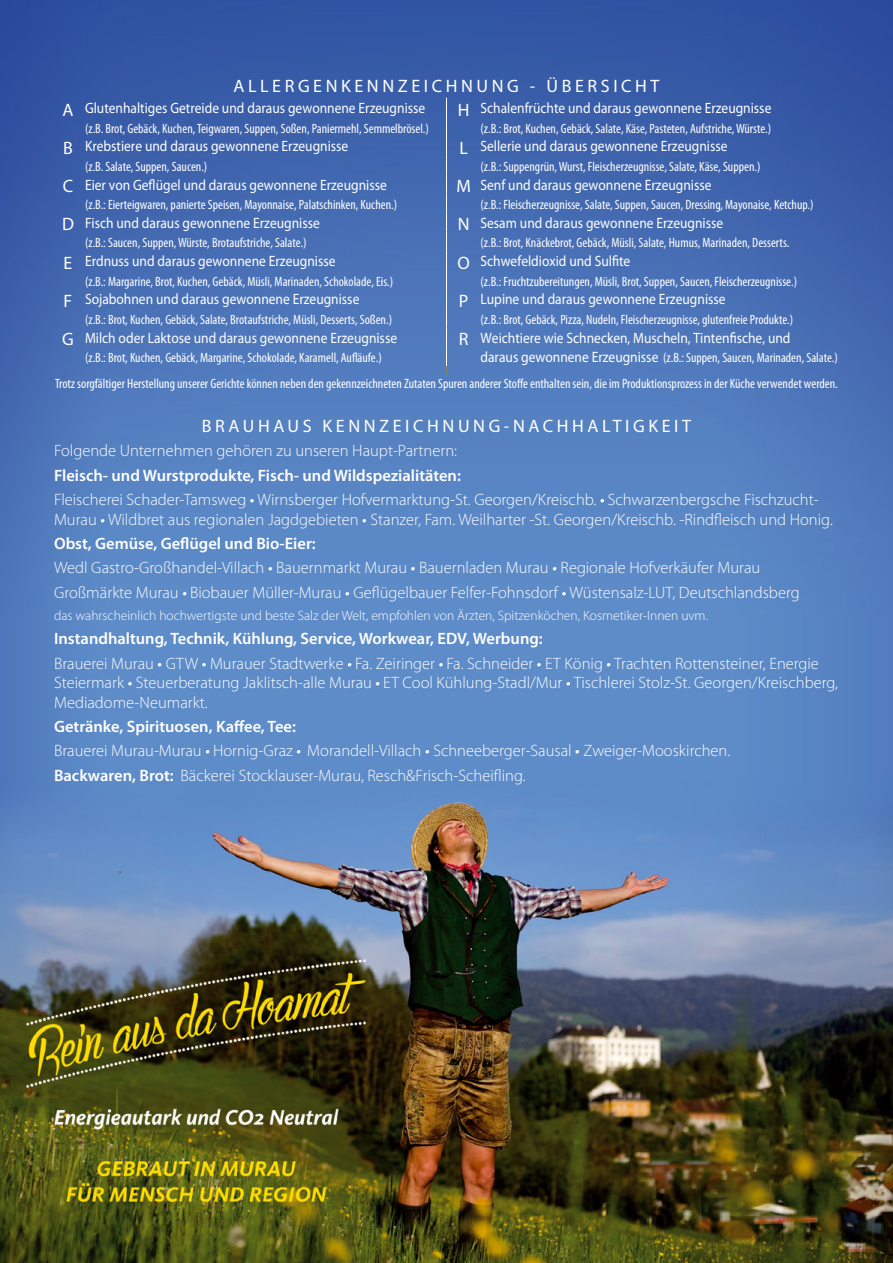
<style>
.page{position:relative;width:893px;height:1263px;background:#fff}
.page>*{position:absolute;margin:0;border:0;box-sizing:border-box;transform-origin:0 0}
.t1{font:18px "Myriad Pro";letter-spacing:.2em;color:#fff}
.t2{font:300 16.5px/19.5px "Myriad Pro";color:#fff}
.t3{font:600 16.5px "Myriad Pro";color:#fff}
.t4{font:15px "Myriad Pro";color:#fff;scale:.9 1}
.t5{font:condensed 13.5px "Myriad Pro";color:#fff}
.t6{font:300 13.5px "Myriad Pro";color:#fff}
.s1{font-stretch:normal;font-size:15px}
.s2{font-weight:900;font-style:italic}
.s3{font-weight:600}
</style>
<div class="page">
<img style="left:0;top:0;width:893px;height:1263px">
<svg style="left:446px;top:98px;width:1px;height:276px"></svg>
<p class="t1" style="left:233px;top:75px;width:428px">ALLERGENKENNZEICHNUNG - ÜBERSICHT</p>
<p class="t1" style="left:63px;top:98px;width:13px">A</p>
<p class="t4" style="left:85px;top:99px;width:380px">Glutenhaltiges Getreide und daraus gewonnene Erzeugnisse</p>
<p class="t1" style="left:458px;top:98px;width:13px">H</p>
<p class="t4" style="left:480px;top:99px;width:325px">Schalenfrüchte und daraus gewonnene Erzeugnisse</p>
<p class="t5" style="left:85px;top:120px;width:345px">(z.B. Brot, Gebäck, Kuchen, Teigwaren, Suppen, Soßen, Paniermehl, Semmelbrösel.)</p>
<p class="t5" style="left:480px;top:120px;width:292px">(z.B.: Brot, Kuchen, Gebäck, Salate, Käse, Pasteten, Aufstriche, Würste.)</p>
<p class="t1" style="left:63px;top:137px;width:11px">B</p>
<p class="t4" style="left:85px;top:137px;width:294px">Krebstiere und daraus gewonnene Erzeugnisse</p>
<p class="t1" style="left:459px;top:137px;width:10px">L</p>
<p class="t4" style="left:480px;top:137px;width:276px">Sellerie und daraus gewonnene Erzeugnisse</p>
<p class="t5" style="left:85px;top:158px;width:124px">(z.B. Salate, Suppen, Saucen.)</p>
<p class="t5" style="left:480px;top:158px;width:281px">(z.B.: Suppengrün, Wurst, Fleischerzeugnisse, Salate, Käse, Suppen.)</p>
<p class="t1" style="left:63px;top:175px;width:12px">C</p>
<p class="t4" style="left:85px;top:175px;width:337px">Eier von Geflügel und daraus gewonnene Erzeugnisse</p>
<p class="t1" style="left:456px;top:175px;width:16px">M</p>
<p class="t4" style="left:480px;top:175px;width:258px">Senf und daraus gewonnene Erzeugnisse</p>
<p class="t5" style="left:85px;top:197px;width:314px">(z.B.: Eierteigwaren, panierte Speisen, Mayonnaise, Palatschinken, Kuchen.)</p>
<p class="t5" style="left:480px;top:197px;width:334px">(z.B.: Fleischerzeugnisse, Salate, Suppen, Saucen, Dressing, Mayonaise, Ketchup.)</p>
<p class="t1" style="left:62px;top:213px;width:13px">D</p>
<p class="t4" style="left:85px;top:214px;width:262px">Fisch und daraus gewonnene Erzeugnisse</p>
<p class="t1" style="left:458px;top:213px;width:13px">N</p>
<p class="t4" style="left:480px;top:214px;width:271px">Sesam und daraus gewonnene Erzeugnisse</p>
<p class="t5" style="left:85px;top:235px;width:223px">(z.B.: Saucen, Suppen, Würste, Brotaufstriche, Salate.)</p>
<p class="t5" style="left:480px;top:235px;width:310px">(z.B.: Brot, Knäckebrot, Gebäck, Müsli, Salate, Humus, Marinaden, Desserts.</p>
<p class="t1" style="left:64px;top:251px;width:10px">E</p>
<p class="t4" style="left:85px;top:252px;width:280px">Erdnuss und daraus gewonnene Erzeugnisse</p>
<p class="t1" style="left:457px;top:251px;width:14px">O</p>
<p class="t4" style="left:480px;top:252px;width:168px">Schwefeldioxid und Sulfite</p>
<p class="t5" style="left:85px;top:273px;width:310px">(z.B.: Margarine, Brot, Kuchen, Gebäck, Müsli, Marinaden, Schokolade, Eis.)</p>
<p class="t5" style="left:480px;top:273px;width:318px">(z.B.: Fruchtzubereitungen, Müsli, Brot, Suppen, Saucen, Fleischerzeugnisse.)</p>
<p class="t1" style="left:64px;top:290px;width:10px">F</p>
<p class="t4" style="left:85px;top:290px;width:306px">Sojabohnen und daraus gewonnene Erzeugnisse</p>
<p class="t1" style="left:459px;top:290px;width:11px">P</p>
<p class="t4" style="left:480px;top:290px;width:274px">Lupine und daraus gewonnene Erzeugnisse</p>
<p class="t5" style="left:85px;top:311px;width:309px">(z.B.: Brot, Kuchen, Gebäck, Salate, Brotaufstriche, Müsli, Desserts, Soßen.)</p>
<p class="t5" style="left:480px;top:311px;width:314px">(z.B.: Brot, Gebäck, Pizza, Nudeln, Fleischerzeugnisse, glutenfreie Produkte.)</p>
<p class="t1" style="left:62px;top:328px;width:13px">G</p>
<p class="t4" style="left:85px;top:328px;width:348px">Milch oder Laktose und daraus gewonnene Erzeugnisse</p>
<p class="t1" style="left:459px;top:328px;width:11px">R</p>
<p class="t4" style="left:480px;top:328px;width:346px">Weichtiere wie Schnecken, Muscheln, Tintenfische, und</p>
<p class="t5" style="left:85px;top:350px;width:298px">(z.B.: Brot, Kuchen, Gebäck, Margarine, Schokolade, Karamell, Aufläufe.)</p>
<p class="t5" style="left:480px;top:349px;width:359px"><span class="s1">daraus gewonnene Erzeugnisse</span> (z.B.: Suppen, Saucen, Marinaden, Salate.)</p>
<p class="t5" style="left:55px;top:375px;width:784px">Trotz sorgfältiger Herstellung unserer Gerichte können neben den gekennzeichneten Zutaten Spuren anderer Stoffe enthalten sein, die im Produktionsprozess in der Küche verwendet werden.</p>
<p class="t1" style="left:202px;top:415px;width:491px">BRAUHAUS KENNZEICHNUNG-NACHHALTIGKEIT</p>
<p class="t2" style="left:54px;top:441px;width:405px">Folgende Unternehmen gehören zu unseren Haupt-Partnern:</p>
<p class="t3" style="left:54px;top:465px;width:408px">Fleisch- und Wurstprodukte, Fisch- und Wildspezialitäten:</p>
<p class="t2" style="left:54px;top:490px;width:780px">Fleischerei Schader-Tamsweg <span class="s2">∙</span> Wirnsberger Hofvermarktung-St. Georgen/Kreischb. <span class="s2">∙</span> Schwarzenbergsche Fischzucht-<br>Murau <span class="s2">∙</span> Wildbret aus regionalen Jagdgebieten <span class="s2">∙</span> Stanzer, Fam. Weilharter -St. Georgen/Kreischb. -Rindfleisch und Honig.</p>
<p class="t3" style="left:54px;top:533px;width:263px">Obst, Gemüse, Geflügel und Bio-Eier:</p>
<p class="t2" style="left:54px;top:558px;width:708px">Wedl Gastro-Großhandel-Villach <span class="s2">∙</span> Bauernmarkt Murau <span class="s2">∙</span> Bauernladen Murau <span class="s2">∙</span> Regionale Hofverkäufer Murau</p>
<p class="t2" style="left:54px;top:582px;width:747px">Großmärkte Murau <span class="s2">∙</span> Biobauer Müller-Murau <span class="s2">∙</span> Geflügelbauer Felfer-Fohnsdorf <span class="s2">∙</span> Wüstensalz-LUT, Deutschlandsberg</p>
<p class="t6" style="left:54px;top:607px;width:655px">das wahrscheinlich hochwertigste und beste Salz der Welt, empfohlen von Ärzten, Spitzenköchen, Kosmetiker-Innen uvm.</p>
<p class="t3" style="left:54px;top:628px;width:490px">Instandhaltung, Technik, Kühlung, Service, Workwear, EDV, Werbung:</p>
<p class="t2" style="left:54px;top:653px;width:786px">Brauerei Murau <span class="s2">∙</span> GTW <span class="s2">∙</span> Murauer Stadtwerke <span class="s2">∙</span> Fa. Zeiringer <span class="s2">∙</span> Fa. Schneider <span class="s2">∙</span> ET König <span class="s2">∙</span> Trachten Rottensteiner, Energie<br>Steiermark <span class="s2">∙</span> Steuerberatung Jaklitsch-alle Murau <span class="s2">∙</span> ET Cool Kühlung-Stadl/Mur <span class="s2">∙</span> Tischlerei Stolz-St. Georgen/Kreischberg,<br>Mediadome-Neumarkt.</p>
<p class="t3" style="left:54px;top:716px;width:243px">Getränke, Spirituosen, Kaffee, Tee:</p>
<p class="t2" style="left:54px;top:741px;width:678px">Brauerei Murau-Murau <span class="s2">∙</span> Hornig-Graz <span class="s2">∙</span> Morandell-Villach <span class="s2">∙</span> Schneeberger-Sausal <span class="s2">∙</span> Zweiger-Mooskirchen.</p>
<p class="t2" style="left:54px;top:765px;width:473px"><span class="s3">Backwaren, Brot:</span> Bäckerei Stocklauser-Murau, Resch&amp;Frisch-Scheifling.</p>
</div>
